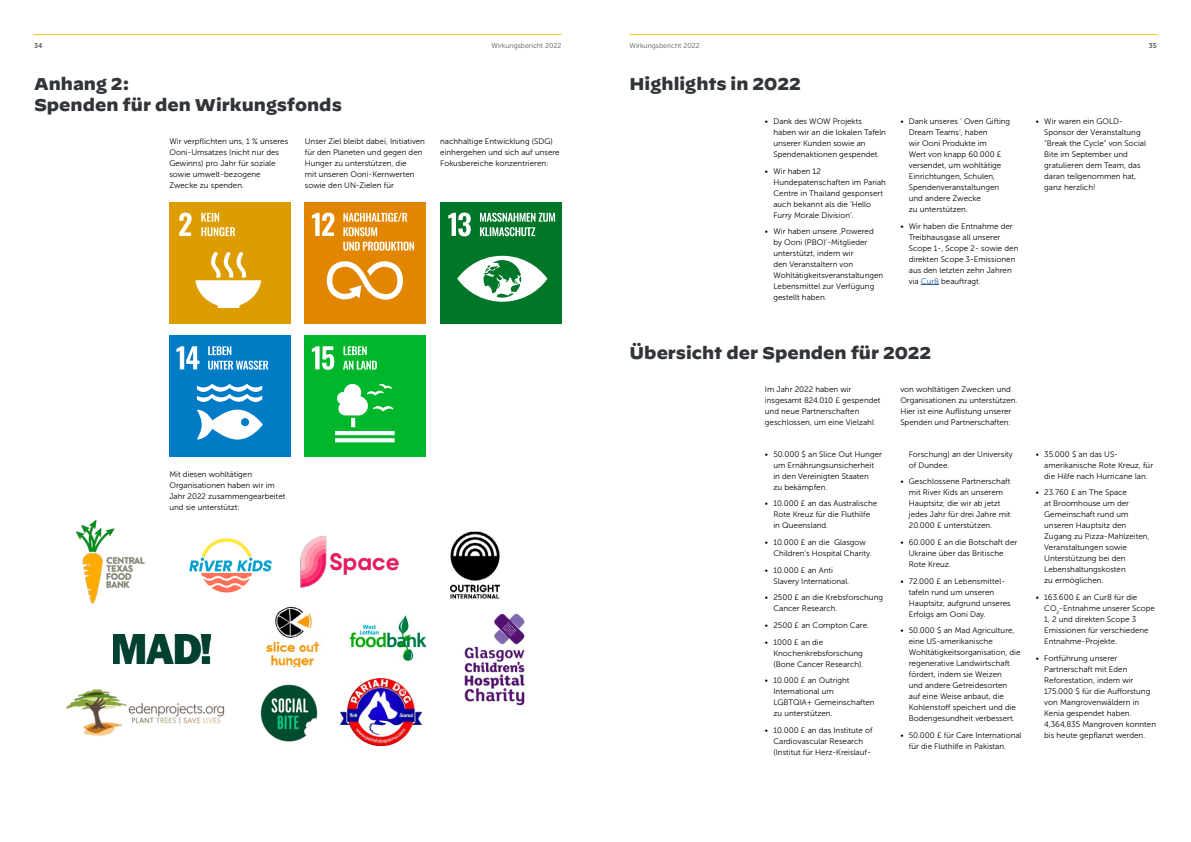
<style>
.page{position:relative;width:1191px;height:842px;background:#fff}
.page>*{position:absolute;margin:0;border:0;box-sizing:border-box;transform-origin:0 0}
.Long_Heading{font:900 17px "Decimal";color:#313438}
.Body{font:8px/11px "Museo Sans 300";color:#000}
.t1{font:7px "Museo Sans 300";color:#58575b}
.t2{font:7px "Museo Sans 700";color:#58575b}
.s1{color:#275b9b}
</style>
<div class="page">
<hr style="left:34px;top:34px;width:527px;height:1px;background:#fec81e">
<hr style="left:629px;top:34px;width:528px;height:1px;background:#fec81e">
<div style="left:305px;top:336px;width:121px;height:121px;background:#00b72c"></div>
<svg style="left:312px;top:346px;width:83px;height:96px"></svg>
<div style="left:169px;top:336px;width:122px;height:121px;background:#007bc6"></div>
<svg style="left:176px;top:346px;width:92px;height:94px"></svg>
<div style="left:441px;top:202px;width:121px;height:121px;background:#007629"></div>
<svg style="left:448px;top:213px;width:107px;height:89px"></svg>
<div style="left:305px;top:202px;width:121px;height:121px;background:#e28600"></div>
<svg style="left:312px;top:213px;width:102px;height:87px"></svg>
<div style="left:169px;top:202px;width:122px;height:121px;background:#dd9d00"></div>
<svg style="left:179px;top:213px;width:82px;height:95px"></svg>
<img style="left:66px;top:689px;width:159px;height:47px">
<img style="left:265px;top:606px;width:55px;height:61px">
<img style="left:341px;top:679px;width:80px;height:66px">
<img style="left:260px;top:684px;width:58px;height:58px">
<img style="left:349px;top:615px;width:78px;height:47px">
<img style="left:114px;top:634px;width:97px;height:29px">
<img style="left:189px;top:538px;width:83px;height:55px">
<img style="left:449px;top:531px;width:52px;height:68px">
<img style="left:464px;top:613px;width:61px;height:92px">
<img style="left:76px;top:520px;width:69px;height:84px">
<svg style="left:921px;top:284px;width:18px;height:1px"></svg>
<img style="left:300px;top:535px;width:99px;height:53px">
<p class="t2" style="left:34px;top:42px;width:10px">34</p>
<p class="t1" style="left:491px;top:42px;width:72px">Wirkungsbericht 2022</p>
<p class="t1" style="left:629px;top:42px;width:72px">Wirkungsbericht 2022</p>
<p class="t2" style="left:1149px;top:42px;width:10px">35</p>
<p class="Long_Heading" style="left:34px;top:74px;width:97px">Anhang 2:</p>
<p class="Long_Heading" style="left:34px;top:95px;width:309px">Spenden für den Wirkungsfonds</p>
<p class="Long_Heading" style="left:629px;top:74px;width:173px">Highlights in 2022</p>
<p class="Body" style="left:169px;top:136px;width:120px">Wir verpflichten uns, 1 % unseres<br>Ooni-Umsatzes (nicht nur des<br>Gewinns) pro Jahr für soziale sowie umwelt-bezogene<br>Zwecke zu spenden.</p>
<p class="Body" style="left:305px;top:136px;width:122px">Unser Ziel bleibt dabei, Initiativen für den Planeten und gegen den<br>Hunger zu unterstützen, die<br>mit unseren Ooni-Kernwerten sowie den UN-Zielen für</p>
<p class="Body" style="left:440px;top:136px;width:121px">nachhaltige Entwicklung (SDG) einhergehen und sich auf unsere<br>Fokusbereiche konzentrieren:</p>
<p class="Body" style="left:169px;top:468px;width:117px">Mit diesen wohltätigen<br>Organisationen haben wir im<br>Jahr 2022 zusammengearbeitet und sie unterstützt:</p>
<p class="Body" style="left:773px;top:116px;width:114px;text-indent:-9px">• Dank des WOW Projekts haben wir an die lokalen Tafeln unserer Kunden sowie an<br>Spendenaktionen gespendet.</p>
<p class="Body" style="left:773px;top:165px;width:114px;text-indent:-9px">• Wir haben 12<br>Hundepatenschaften im Pariah<br>Centre in Thailand gesponsert auch bekannt als die ‘Hello<br>Furry Morale Division’.</p>
<p class="Body" style="left:773px;top:226px;width:111px;text-indent:-9px">• Wir haben unsere ‚Powered by Ooni (PBO)‘-Mitglieder unterstützt, indem wir<br>den Veranstaltern von<br>Wohltätigkeitsveranstaltungen<br>Lebensmittel zur Verfügung gestellt haben.</p>
<p class="Body" style="left:909px;top:116px;width:103px;text-indent:-9px">• Dank unseres ‘ Oven Gifting<br>Dream Teams‘, haben<br>wir Ooni Produkte im<br>Wert von knapp 60.000 £ versendet, um wohltätige<br>Einrichtungen, Schulen,<br>Spendenveranstaltungen und andere Zwecke<br>zu unterstützen.</p>
<p class="Body" style="left:909px;top:220px;width:111px;text-indent:-9px">• Wir haben die Entnahme der<br>Treibhausgase all unserer<br>Scope 1-, Scope 2- sowie den direkten Scope 3-Emissionen aus den letzten zehn Jahren via <span class="s1">Cur8</span> beauftragt.</p>
<p class="Body" style="left:1044px;top:116px;width:103px;text-indent:-9px">• Wir waren ein GOLD-<br>Sponsor der Veranstaltung “Break the Cycle” von Social<br>Bite im September und gratulieren dem Team, das daran teilgenommen hat, ganz herzlich!</p>
<p class="Long_Heading" style="left:629px;top:343px;width:303px">Übersicht der Spenden für 2022</p>
<p class="Body" style="left:765px;top:384px;width:117px">Im Jahr 2022 haben wir insgesamt 824.010 £ gespendet und neue Partnerschaften geschlossen, um eine Vielzahl</p>
<p class="Body" style="left:900px;top:384px;width:119px">von wohltätigen Zwecken und<br>Organisationen zu unterstützen.<br>Hier ist eine Auflistung unserer<br>Spenden und Partnerschaften:</p>
<p class="Body" style="left:773px;top:449px;width:110px;text-indent:-9px">• 50.000 $ an Slice Out Hunger um Ernährungsunsicherheit in den Vereinigten Staaten<br>zu bekämpfen.</p>
<p class="Body" style="left:773px;top:498px;width:105px;text-indent:-9px">• 10.000 £ an das Australische<br>Rote Kreuz für die Fluthilfe in Queensland.</p>
<p class="Body" style="left:773px;top:537px;width:100px;text-indent:-9px">• 10.000 £ an die Glasgow<br>Children’s Hospital Charity.</p>
<p class="Body" style="left:773px;top:565px;width:77px;text-indent:-9px">• 10.000 £ an Anti<br>Slavery International.</p>
<p class="Body" style="left:773px;top:592px;width:111px;text-indent:-9px">• 2500 £ an die Krebsforschung<br>Cancer Research.</p>
<p class="Body" style="left:765px;top:620px;width:106px">• 2500 £ an Compton Care.</p>
<p class="Body" style="left:773px;top:637px;width:91px;text-indent:-9px">• 1000 £ an die<br>Knochenkrebsforschung (Bone Cancer Research).</p>
<p class="Body" style="left:773px;top:675px;width:103px;text-indent:-9px">• 10.000 £ an Outright<br>International um<br>LGBTQIA+ Gemeinschaften zu unterstützen.</p>
<p class="Body" style="left:773px;top:725px;width:101px;text-indent:-9px">• 10.000 £ an das Institute of<br>Cardiovascular Research (Institut für Herz-Kreislauf-</p>
<p class="Body" style="left:909px;top:449px;width:105px">Forschung) an der University of Dundee.</p>
<p class="Body" style="left:909px;top:476px;width:103px;text-indent:-9px">• Geschlossene Partnerschaft mit River Kids an unserem<br>Hauptsitz, die wir ab jetzt jedes Jahr für drei Jahre mit<br>20.000 £ unterstützen.</p>
<p class="Body" style="left:909px;top:537px;width:110px;text-indent:-9px">• 60.000 £ an die Botschaft der<br>Ukraine über das Britische<br>Rote Kreuz.</p>
<p class="Body" style="left:909px;top:576px;width:103px;text-indent:-9px">• 72.000 £ an Lebensmittel&shy;tafeln rund um unseren<br>Hauptsitz, aufgrund unseres<br>Erfolgs am Ooni Day.</p>
<p class="Body" style="left:909px;top:625px;width:113px;text-indent:-9px">• 50.000 $ an Mad Agriculture, eine US-amerikanische<br>Wohltätigkeitsorganisation, die regenerative Landwirtschaft fördert, indem sie Weizen<br>und andere Getreidesorten auf eine Weise anbaut, die<br>Kohlenstoff speichert und die<br>Bodengesundheit verbessert.</p>
<p class="Body" style="left:909px;top:730px;width:114px;text-indent:-9px">• 50.000 £ für Care International für die Fluthilfe in Pakistan.</p>
<p class="Body" style="left:1044px;top:449px;width:110px;text-indent:-9px">• 35.000 $ an das US&shy;amerikanische Rote Kreuz, für die Hilfe nach Hurricane Ian.</p>
<p class="Body" style="left:1044px;top:487px;width:107px;text-indent:-9px">• 23.760 £ an The Space<br>at Broomhouse um der<br>Gemeinschaft rund um unseren Hauptsitz den<br>Zugang zu Pizza-Mahlzeiten,<br>Veranstaltungen sowie<br>Unterstützung bei den<br>Lebenshaltungskosten<br>zu ermöglichen.</p>
<p class="Body" style="left:1044px;top:592px;width:112px;text-indent:-9px">• 163.600 £ an Cur8 für die<br>CO<sub>2</sub>-Entnahme unserer Scope<br>1, 2 und direkten Scope 3<br>Emissionen für verschiedene<br>Entnahme-Projekte.</p>
<p class="Body" style="left:1044px;top:653px;width:113px;text-indent:-9px">• Fortführung unserer<br>Partnerschaft mit Eden<br>Reforestation, indem wir<br>175.000 $ für die Aufforstung von Mangrovenwäldern in<br>Kenia gespendet haben.<br>4,364,835 Mangroven konnten bis heute gepflanzt werden.</p>
</div>
